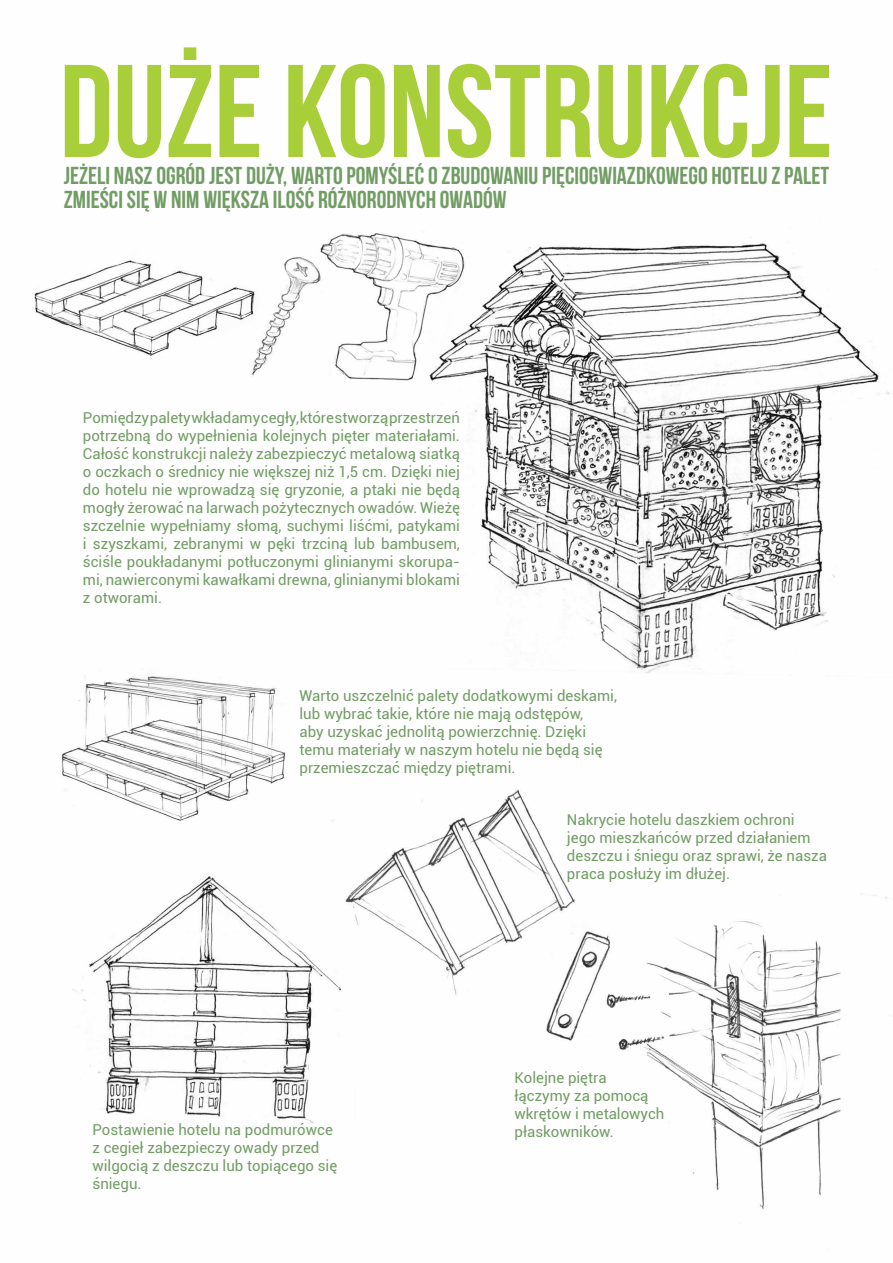
<style>
.page{position:relative;width:893px;height:1263px;background:#fff}
.page>*{position:absolute;margin:0;border:0;box-sizing:border-box;transform-origin:0 0}
.t1{font:131.55px "Bebas Neue";color:#a8ce3a}
.t2{font:72px "Bebas Neue";color:#a8ce3a}
.t3{font:24.45px "Bebas Neue";color:#719c64}
.t4{font:15px/18px "Roboto";color:#719c64}
</style>
<div class="page">
<img style="left:34px;top:233px;width:859px;height:976px">
<p class="t1" style="left:60px;top:39px;width:775px">DUŻE KONSTRUKCJE</p>
<p class="t3" style="left:64px;top:162px;width:767px">JEŻELI NASZ OGRÓD JEST DUŻY, WARTO POMYŚLEĆ O ZBUDOWANIU PIĘCIOGWIAZDKOWEGO HOTELU Z PALET</p>
<p class="t3" style="left:64px;top:186px;width:444px">ZMIEŚCI SIĘ W NIM WIĘKSZA ILOŚĆ RÓŻNORODNYCH OWADÓW</p>
<h2 class="t2" style="left:64px;top:57px;width:135px">TYTÓŁ</h2>
<p class="t4" style="left:64px;top:177px;width:38px">Tekst</p>
<p class="t4" style="left:83px;top:408px;width:379px;text-align:justify">Pomiędzy palety wkładamy cegły, które stworzą przestrzeń potrzebną do wypełnienia kolejnych pięter materiałami.<br>Całość konstrukcji należy zabezpieczyć metalową siatką o oczkach o średnicy nie większej niż 1,5 cm. Dzięki niej do hotelu nie wprowadzą się gryzonie, a ptaki nie będą mogły żerować na larwach pożytecznych owadów. Wieżę szczelnie wypełniamy słomą, suchymi liśćmi, patykami i szyszkami, zebranymi w pęki trzciną lub bambusem, ściśle poukładanymi potłuczonymi glinianymi skorupa&shy;mi, nawierconymi kawałkami drewna, glinianymi blokami z otworami.</p>
<p class="t4" style="left:299px;top:686px;width:319px">Warto uszczelnić palety dodatkowymi deskami, lub wybrać takie, które nie mają odstępów,<br>aby uzyskać jednolitą powierzchnię. Dzięki temu materiały w naszym hotelu nie będą się przemieszczać między piętrami.</p>
<p class="t4" style="left:567px;top:810px;width:261px">Nakrycie hotelu daszkiem ochroni jego mieszkańców przed działaniem deszczu i śniegu oraz sprawi, że nasza praca posłuży im dłużej.</p>
<p class="t4" style="left:92px;top:1120px;width:246px">Postawienie hotelu na podmurówce z cegieł zabezpieczy owady przed wilgocią z deszczu lub topiącego się śniegu.</p>
<p class="t4" style="left:514px;top:1068px;width:151px">Kolejne piętra łączymy za pomocą wkrętów i metalowych płaskowników.</p>
</div>
